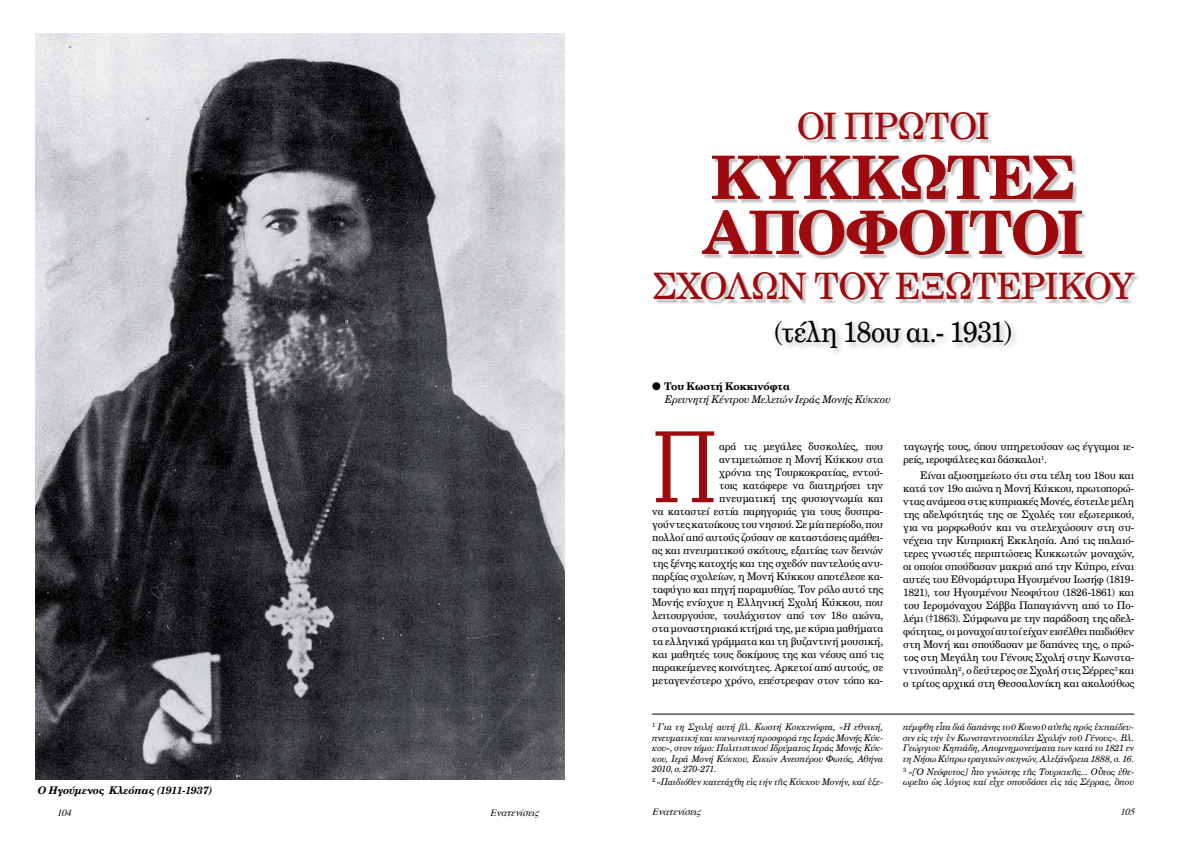
<style>
.page{position:relative;width:1191px;height:842px;background:#fff}
.page>*{position:absolute;margin:0;border:0;box-sizing:border-box;transform-origin:0 0}
.t1{font:105.6px "PF Diplomat";color:#9e0b0f;scale:.83 1}
.t2{font:60px/55px "UB Century Bold";letter-spacing:-.025em;color:#9e0b0f}
.t3{font:36.5px "UB Century";letter-spacing:-.035em;color:#9e0b0f}
.t4{font:29px "UB Century";letter-spacing:-.03em;color:#000;scale:.95 1}
.t5{font:10.5px/13px "UB Century";letter-spacing:-.015em;color:#000;text-align:right}
.t6{font:10.5px "UB Century Italic";letter-spacing:.005em;color:#000}
.t7{font:italic 10.5px "UB Century Bold";letter-spacing:-.005em;color:#000}
.t8{font:10.5px "UB Century Bold";letter-spacing:-.005em;color:#000}
.t9{font:italic 9.5px "Times";color:#000}
.t10{font:9px/10.5px "UB Century Italic";color:#000;text-align:justify}
.s1{font-family:"Apollonia";font-style:italic}
.s2{font-family:"Apollonia"}
</style>
<div class="page">
<div style="left:773px;top:318px;width:418px;height:53px;background:#000;opacity:.25"></div>
<div style="left:655px;top:113px;width:534px;height:223px;background:#000;opacity:.25"></div>
<hr style="left:652px;top:714px;width:482px;height:1px;background:#000">
<img style="left:36px;top:33px;width:528px;height:746px">
<h3 class="t3" style="left:796px;top:104px;width:194px">OI ΠPΩTOI</h3>
<h2 class="t2" style="left:703px;top:149px;width:382px">KYKKΩTEΣ<br>AΠOΦOITOI</h2>
<h3 class="t3" style="left:652px;top:264px;width:483px">ΣXOΛΩN TOY EΞΩTEPIKOY</h3>
<h3 class="t4" style="left:773px;top:314px;width:253px">(τέλη 18ου αι.- 1931)</h3>
<p class="t8" style="left:652px;top:380px;width:139px">● Του Kωστή Kοκκινόφτα</p>
<p class="t6" style="left:665px;top:393px;width:227px">Ερευνητή Κέντρου Μελετών Ιεράς Μονής Κύκκου</p>
<p class="t7" style="left:38px;top:783px;width:176px">O Hγούμενος Κλεόπας (1911-1937)</p>
<h1 class="t1" style="left:652px;top:412px;width:80px">Π</h1>
<p class="t5" style="left:652px;top:440px;width:233px">αρά τις μεγάλες δυσκολίες, που<br>αντιμετώπισε η Mονή Kύκκου στα<br>χρόνια της Tουρκοκρατίας, εντού-<br>τοις κατάφερε να διατηρήσει την<br>πνευματική της φυσιογνωμία και<br>να καταστεί εστία παρηγοριάς για τους δυσπρα&shy;γούντες κατοίκους του νησιού. Σε μία περίοδο, που πολλοί από αυτούς ζούσαν σε καταστάσεις αμάθει&shy;ας και πνευματικού σκότους, εξαιτίας των δεινών της ξένης κατοχής και της σχεδόν παντελούς ανυ&shy;παρξίας σχολείων, η Mονή Kύκκου αποτέλεσε κα&shy;ταφύγιο και πηγή παραμυθίας. Tον ρόλο αυτό της Mονής ενίσχυε η Eλληνική Σχολή Kύκκου, που λειτουργούσε, τουλάχιστον από τον 18ο αιώνα, στα μοναστηριακά κτήριά της, με κύρια μαθήματα τα ελληνικά γράμματα και τη βυζαντινή μουσική, και μαθητές τους δοκίμους της και νέους από τις παρακείμενες κοινότητες. Aρκετοί από αυτούς, σε μεταγενέστερο χρόνο, επέστρεφαν στον τόπο κα-</p>
<p class="t5" style="left:903px;top:440px;width:233px;text-align:left">ταγωγής τους, όπου υπηρετούσαν ως έγγαμοι ιε&shy;ρείς, ιεροψάλτες και δάσκαλοι<sup>1</sup>.</p>
<p class="t5" style="left:903px;top:469px;width:233px;text-align:justify;text-indent:17px">Eίναι αξιοσημείωτο ότι στα τέλη του 18ου και κατά τον 19ο αιώνα η Mονή Kύκκου, πρωτοπορώ&shy;ντας ανάμεσα στις κυπριακές Mονές, έστειλε μέλη της αδελφότητάς της σε Σχολές του εξωτερικού, για να μορφωθούν και να στελεχώσουν στη συ&shy;νέχεια την Kυπριακή Eκκλησία. Aπό τις παλαιό&shy;τερες γνωστές περιπτώσεις Kυκκωτών μοναχών, οι οποίοι σπούδασαν μακριά από την Kύπρο, είναι αυτές του Eθνομάρτυρα Hγουμένου Iωσήφ (1819- 1821), του Hγουμένου Nεοφύτου (1826-1861) και του Iερομόναχου Σάββα Παπαγιάννη από το Πο&shy;λέμι (†1863). Σύμφωνα με την παράδοση της αδελ&shy;φότητας, οι μοναχοί αυτοί είχαν εισέλθει παιδιόθεν στη Mονή και σπούδασαν με δαπάνες της, ο πρώ&shy;τος στη Mεγάλη του Γένους Σχολή στην Kωνστα&shy;ντινούπολη<sup>2</sup>, ο δεύτερος σε Σχολή στις Σέρρες<sup>3</sup> και ο τρίτος αρχικά στη Θεσσαλονίκη και ακολούθως</p>
<p class="t10" style="left:652px;top:721px;width:233px"><sup>1</sup> Για τη Σχολή αυτή βλ. Kωστή Kοκκινόφτα, «H εθνική, πνευματική και κοινωνική προσφορά της Iεράς Mονής Kύκ&shy;κου», στον τόμο: Πολιτιστικού Iδρύματος Iεράς Mονής Kύκ&shy;κου, Iερά Mονή Kύκκου, Eικών Aνεσπέρου Φωτός, Aθήνα 2010, σ. 270-271.</p>
<p class="t10" style="left:652px;top:776px;width:233px"><sup>2</sup> «Παιδιόθεν κατετάχθη ε<span class="s1">ἰ</span>ς τήν τ<span class="s1">ῆ</span>ς Kύκκου Mονήν, καί <span class="s2">ἐ</span>ξε-</p>
<p class="t10" style="left:903px;top:721px;width:233px">πέμφθη ε<span class="s1">ἶ</span>τα διά δαπάνης το<span class="s1">ῡ</span> Kοινο<span class="s1">ῡ</span> α<span class="s1">ὐ</span>τ<span class="s1">ῆ</span>ς πρός <span class="s2">ἐ</span>κπαίδευ&shy;σιν ε<span class="s1">ἰ</span>ς τήν <span class="s2">ἐ</span>ν Kωνσταντινουπόλει Σχολήν το<span class="s1">ῡ</span> Γένους». Bλ.<br>Γεώργιου Kηπιάδη, Aπομνημονεύματα των κατά το 1821 εν τη Nήσω Kύπρω τραγικών σκηνών, Aλεξάνδρεια 1888, σ. 16.</p>
<p class="t10" style="left:903px;top:766px;width:233px"><sup>3</sup> «[<span class="s1">Ὁ</span> Nεόφυτος] <span class="s1">ἦ</span>το γνώστης τ<span class="s1">ῆ</span>ς Tουρκικ<span class="s1">ῆ</span>ς... O<span class="s1">ὗ</span>τος <span class="s1">ἐ</span>θε&shy;ωρε<span class="s1">ῗ</span>το <span class="s1">ὡ</span>ς λόγιος καί ε<span class="s1">ἶ</span>χε σπουδάσει ε<span class="s2">ἰ</span>ς τάς Σέρρας, <span class="s1">ὃ</span>που</p>
<p class="t9" style="left:57px;top:803px;width:20px">104</p>
<p class="t9" style="left:490px;top:803px;width:54px">Eνατενίσεις</p>
<p class="t9" style="left:652px;top:803px;width:54px">Eνατενίσεις</p>
<p class="t9" style="left:1120px;top:803px;width:20px">105</p>
</div>
